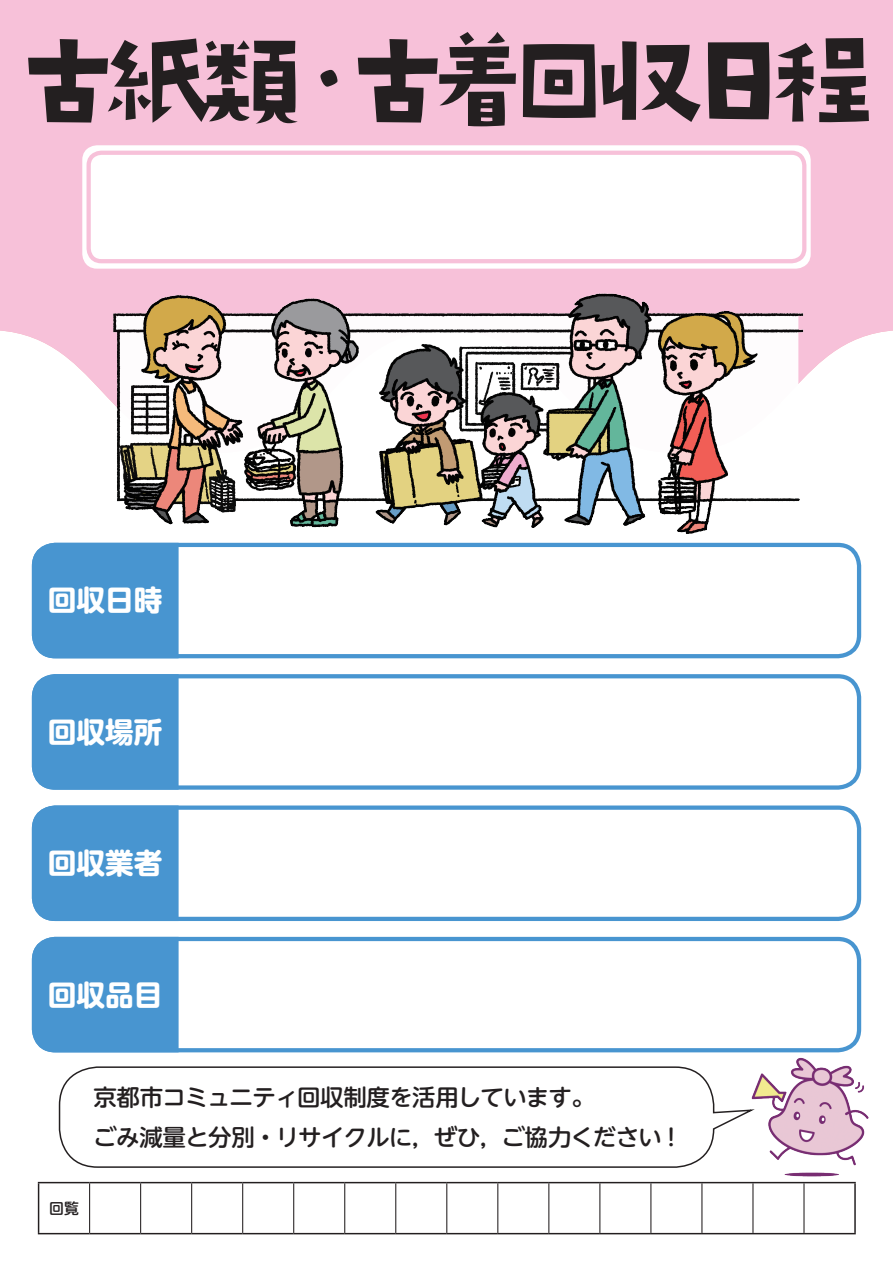
<style>
.page{position:relative;width:893px;height:1263px;background:#fff}
.page>*{position:absolute;margin:0;border:0;box-sizing:border-box;transform-origin:0 0}
.t1{font:114.45px "DS kirigirisu";letter-spacing:-.22em;color:#231f20}
.t2{font:700 28.65px "UD Shin M Go Pr 6";color:#fff}
.t3{font:500 23.1px/40.3px "UD Shin M Go Pr 6";letter-spacing:-.03em;color:#231f20}
.t4{font:500 14.85px "UD Shin M Go Pr 6";color:#231f20}
</style>
<div class="page">
<div style="left:0;top:0;width:893px;height:393px;background:#f7c1d9"></div>
<img style="left:103px;top:293px;width:724px;height:241px">
<div style="left:84px;top:147px;width:725px;height:119px;background:#fff;border-radius:13px"></div>
<div style="left:82px;top:145px;width:729px;height:124px;border:4px solid #fff;border-radius:13px"></div>
<div style="left:87px;top:151px;width:719px;height:112px;border:4px solid #f7c1d9;border-radius:13px"></div>
<svg style="left:39px;top:1183px;width:815px;height:50px"></svg>
<hr style="left:89px;top:1183px;width:1px;height:50px;background:#231f20">
<hr style="left:140px;top:1183px;width:1px;height:50px;background:#231f20">
<hr style="left:191px;top:1183px;width:1px;height:50px;background:#231f20">
<hr style="left:242px;top:1183px;width:1px;height:50px;background:#231f20">
<hr style="left:293px;top:1183px;width:1px;height:50px;background:#231f20">
<hr style="left:344px;top:1183px;width:1px;height:50px;background:#231f20">
<hr style="left:395px;top:1183px;width:1px;height:50px;background:#231f20">
<hr style="left:446px;top:1183px;width:1px;height:50px;background:#231f20">
<hr style="left:497px;top:1183px;width:1px;height:50px;background:#231f20">
<hr style="left:548px;top:1183px;width:1px;height:50px;background:#231f20">
<hr style="left:599px;top:1183px;width:1px;height:50px;background:#231f20">
<hr style="left:650px;top:1183px;width:1px;height:50px;background:#231f20">
<hr style="left:701px;top:1183px;width:1px;height:50px;background:#231f20">
<hr style="left:752px;top:1183px;width:1px;height:50px;background:#231f20">
<hr style="left:803px;top:1183px;width:1px;height:50px;background:#231f20">
<hr style="left:38px;top:1182px;width:52px;height:1px;background:#231f20">
<hr style="left:38px;top:1183px;width:1px;height:50px;background:#231f20">
<hr style="left:90px;top:1182px;width:51px;height:1px;background:#231f20">
<hr style="left:141px;top:1182px;width:51px;height:1px;background:#231f20">
<hr style="left:192px;top:1182px;width:51px;height:1px;background:#231f20">
<hr style="left:243px;top:1182px;width:51px;height:1px;background:#231f20">
<hr style="left:294px;top:1182px;width:51px;height:1px;background:#231f20">
<hr style="left:345px;top:1182px;width:51px;height:1px;background:#231f20">
<hr style="left:396px;top:1182px;width:51px;height:1px;background:#231f20">
<hr style="left:447px;top:1182px;width:51px;height:1px;background:#231f20">
<hr style="left:498px;top:1182px;width:51px;height:1px;background:#231f20">
<hr style="left:549px;top:1182px;width:51px;height:1px;background:#231f20">
<hr style="left:600px;top:1182px;width:51px;height:1px;background:#231f20">
<hr style="left:651px;top:1182px;width:51px;height:1px;background:#231f20">
<hr style="left:702px;top:1182px;width:51px;height:1px;background:#231f20">
<hr style="left:854px;top:1183px;width:2px;height:50px;background:#231f20">
<hr style="left:38px;top:1233px;width:52px;height:1px;background:#231f20">
<hr style="left:90px;top:1233px;width:51px;height:1px;background:#231f20">
<hr style="left:141px;top:1233px;width:51px;height:1px;background:#231f20">
<hr style="left:192px;top:1233px;width:51px;height:1px;background:#231f20">
<hr style="left:243px;top:1233px;width:51px;height:1px;background:#231f20">
<hr style="left:294px;top:1233px;width:51px;height:1px;background:#231f20">
<hr style="left:345px;top:1233px;width:51px;height:1px;background:#231f20">
<hr style="left:396px;top:1233px;width:51px;height:1px;background:#231f20">
<hr style="left:447px;top:1233px;width:51px;height:1px;background:#231f20">
<hr style="left:498px;top:1233px;width:51px;height:1px;background:#231f20">
<hr style="left:549px;top:1233px;width:51px;height:1px;background:#231f20">
<hr style="left:600px;top:1233px;width:51px;height:1px;background:#231f20">
<hr style="left:651px;top:1233px;width:51px;height:1px;background:#231f20">
<hr style="left:702px;top:1233px;width:51px;height:1px;background:#231f20">
<hr style="left:753px;top:1233px;width:51px;height:1px;background:#231f20">
<hr style="left:804px;top:1233px;width:52px;height:1px;background:#231f20">
<div style="left:32px;top:543px;width:829px;height:115px;border:4px solid #4895d0;border-radius:21px"></div>
<div style="left:32px;top:674px;width:829px;height:116px;border:4px solid #4895d0;border-radius:21px"></div>
<div style="left:32px;top:805px;width:829px;height:116px;border:4px solid #4895d0;border-radius:21px"></div>
<div style="left:32px;top:937px;width:829px;height:115px;border:4px solid #4895d0;border-radius:21px"></div>
<div style="left:31px;top:542px;width:150px;height:117px;background:#4895d0"></div>
<div style="left:31px;top:674px;width:150px;height:116px;background:#4895d0"></div>
<div style="left:31px;top:805px;width:150px;height:117px;background:#4895d0"></div>
<div style="left:31px;top:936px;width:150px;height:117px;background:#4895d0"></div>
<img style="left:748px;top:1052px;width:121px;height:131px">
<div style="left:59px;top:1066px;width:655px;height:102px;border:1px solid #231f20;border-radius:38px"></div>
<h1 class="t1" style="left:11px;top:16px;width:872px">古紙類・古着回収日程</h1>
<p class="t2" style="left:48px;top:576px;width:116px">回収日時</p>
<p class="t2" style="left:48px;top:707px;width:116px">回収場所</p>
<p class="t2" style="left:48px;top:838px;width:116px">回収業者</p>
<p class="t2" style="left:48px;top:970px;width:116px">回収品目</p>
<p class="t3" style="left:93px;top:1075px;width:591px">京都市コミュニティ回収制度を活用しています。<br>ごみ減量と分別・リサイクルに，ぜひ，ご協力ください！</p>
<p class="t4" style="left:49px;top:1195px;width:31px">回覧</p>
</div>
